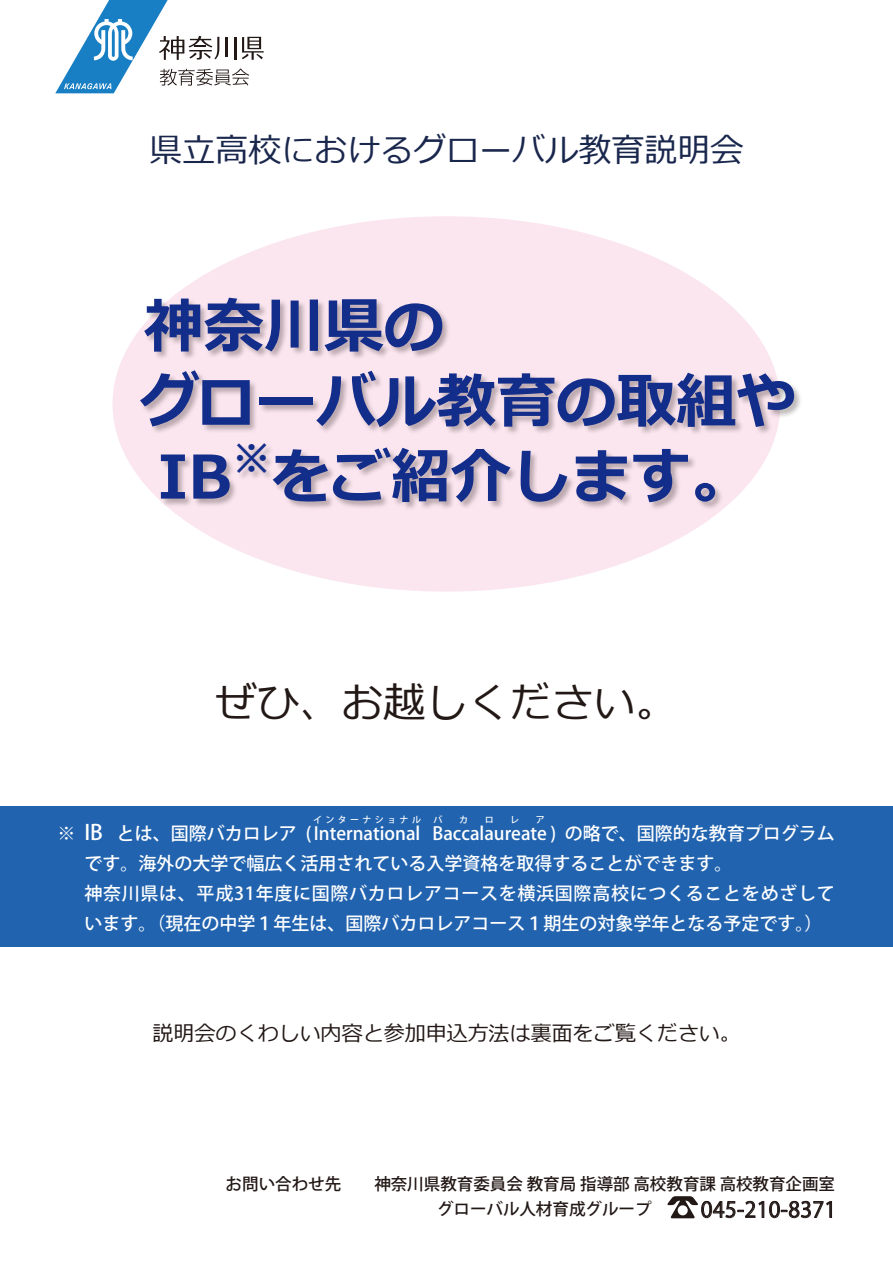
<style>
.page{position:relative;width:893px;height:1263px;background:#fff}
.page>*{position:absolute;margin:0;border:0;box-sizing:border-box;transform-origin:0 0}
.t1{font:700 60px/75.2px "Meiryo";color:#132d8a}
.t2{font:42px "Meiryo";color:#221815}
.t3{font:33px "Meiryo";color:#1a274d}
.t4{font:21px "Meiryo";color:#221815}
.t5{font:21px "Koz Go Pro";letter-spacing:.02em;color:#221815}
.t6{font:500 18px/30px "Koz Go Pro";color:#fff}
.t7{font:500 16.5px/25.5px "Koz Go Pro";color:#221815}
.t8{font:500 9px "Koz Go Pro";letter-spacing:.38em;color:#fff}
.s1{font-size:21px}
</style>
<div class="page">
<div style="left:113px;top:216px;width:667px;height:376px;background:#fbe6ef;border-radius:50%"></div>
<div style="left:0;top:806px;width:893px;height:141px;background:#2163af"></div>
<img style="left:138px;top:297px;width:663px;height:239px">
<svg style="left:55px;top:0;width:209px;height:93px"></svg>
<svg style="left:667px;top:1196px;width:165px;height:22px"></svg>
<h3 class="t3" style="left:150px;top:127px;width:595px">県立高校におけるグローバル教育説明会</h3>
<h1 class="t1" style="left:140px;top:292px;width:658px">神奈川県の<br>グローバル教育の取組や<br>IB<sup>※</sup>をご紹介します。</h1>
<h2 class="t2" style="left:216px;top:674px;width:463px">ぜひ、お越しください。</h2>
<p class="t8" style="left:434px;top:814px;width:10px">バ</p>
<p class="t8" style="left:459px;top:814px;width:10px">カ</p>
<p class="t8" style="left:485px;top:814px;width:10px">ロ</p>
<p class="t8" style="left:510px;top:814px;width:10px">レ</p>
<p class="t8" style="left:536px;top:814px;width:10px">ア</p>
<p class="t6" style="left:84px;top:849px;width:752px">です。海外の大学で幅広く活用されている入学資格を取得することができます。<br>神奈川県は、平成31年度に国際バカロレアコースを横浜国際高校につくることをめざしています。（現在の中学１年生は、国際バカロレアコース１期生の対象学年となる予定です。）</p>
<p class="t8" style="left:313px;top:814px;width:109px">インターナショナル</p>
<p class="t6" style="left:57px;top:819px;width:364px">※ <span class="s1">IB</span> とは、国際バカロレア (International</p>
<p class="t6" style="left:433px;top:819px;width:404px">Baccalaureate ) の略で、国際的な教育プログラム</p>
<p class="t4" style="left:152px;top:1018px;width:590px">説明会のくわしい内容と参加申込方法は裏面をご覧ください。</p>
<p class="t7" style="left:437px;top:1172px;width:399px;text-indent:-211px">お問い合わせ先　　神奈川県教育委員会 教育局 指導部 高校教育課 高校教育企画室グローバル人材育成グループ</p>
<p class="t5" style="left:701px;top:1196px;width:137px">045-210-8371</p>
</div>
